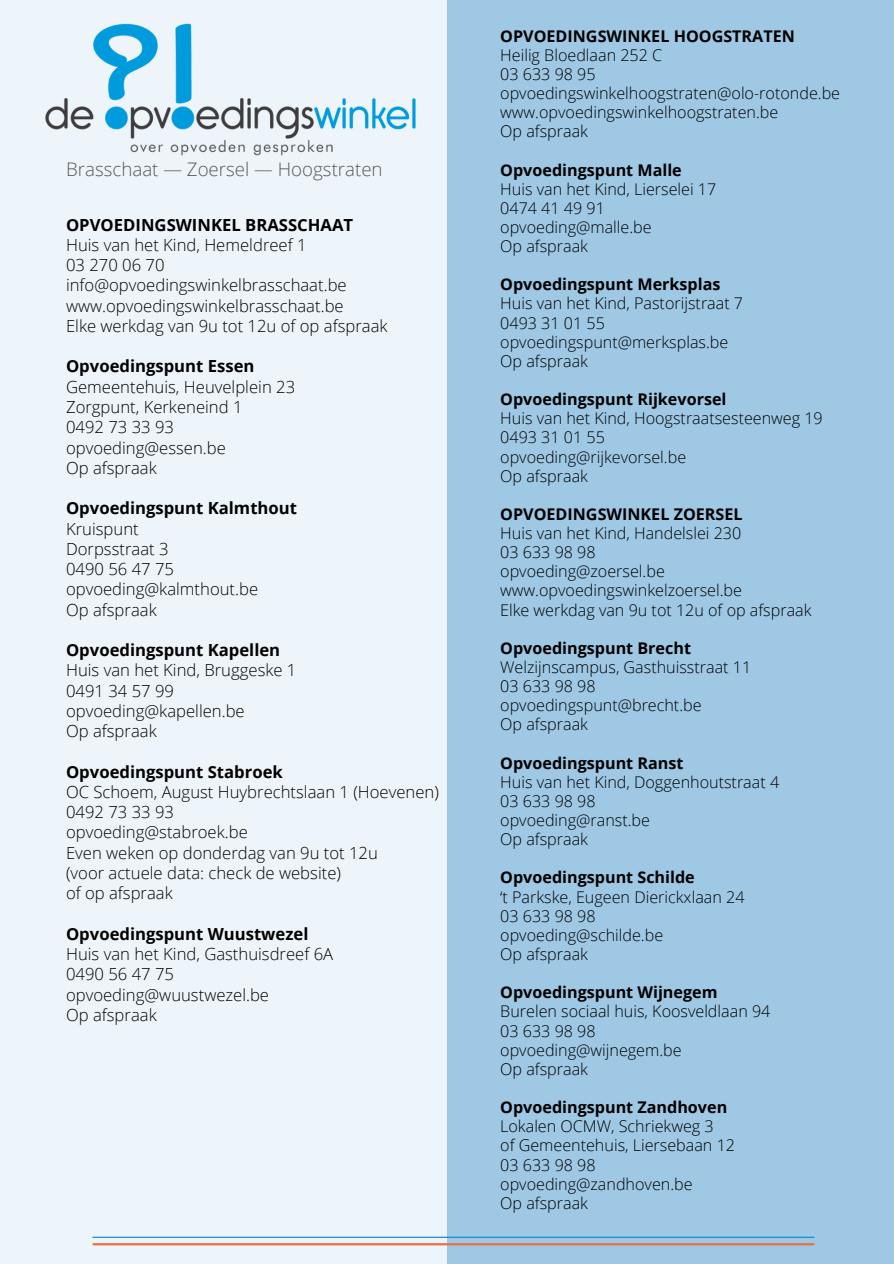
<style>
.page{position:relative;width:894px;height:1264px;background:#fff}
.page>*{position:absolute;margin:0;border:0;box-sizing:border-box;transform-origin:0 0}
.t1{font:300 18.75px "Open Sans";color:#58585a}
.t2{font:300 16.65px "Open Sans";color:#000}
.t3{font:700 16.65px "Open Sans";color:#000}
.t4{font:300 16.2px "Open Sans";color:#000}
.t5{font:700 16.2px "Open Sans";color:#000}
</style>
<div class="page">
<div style="left:0;top:0;width:893px;height:1263px;background:#9fc8e4"></div>
<div style="left:0;top:0;width:446px;height:1263px;background:#eef5fa"></div>
<img style="left:45px;top:23px;width:371px;height:133px">
<hr style="left:93px;top:1243px;width:720px;height:2px;background:#e87048">
<hr style="left:93px;top:1236px;width:721px;height:1px;background:#0087cc">
<h1 class="t1" style="left:66px;top:156px;width:318px">Brasschaat — Zoersel — Hoogstraten</h1>
<p class="t3" style="left:66px;top:213px;width:288px">OPVOEDINGSWINKEL BRASSCHAAT</p>
<p class="t2" style="left:66px;top:233px;width:242px">Huis van het Kind, Hemeldreef 1</p>
<p class="t2" style="left:66px;top:253px;width:100px">03 270 06 70</p>
<p class="t2" style="left:66px;top:274px;width:282px">info@opvoedingswinkelbrasschaat.be</p>
<p class="t2" style="left:66px;top:294px;width:279px">www.opvoedingswinkelbrasschaat.be</p>
<p class="t2" style="left:66px;top:314px;width:323px">Elke werkdag van 9u tot 12u of op afspraak</p>
<p class="t3" style="left:66px;top:355px;width:190px">Opvoedingspunt Essen</p>
<p class="t2" style="left:66px;top:375px;width:230px">Gemeentehuis, Heuvelplein 23</p>
<p class="t2" style="left:66px;top:395px;width:178px">Zorgpunt, Kerkeneind 1</p>
<p class="t2" style="left:66px;top:415px;width:109px">0492 73 33 93</p>
<p class="t2" style="left:66px;top:436px;width:161px">opvoeding@essen.be</p>
<p class="t2" style="left:66px;top:456px;width:92px">Op afspraak</p>
<p class="t3" style="left:66px;top:496px;width:232px">Opvoedingspunt Kalmthout</p>
<p class="t2" style="left:66px;top:517px;width:74px">Kruispunt</p>
<p class="t2" style="left:66px;top:537px;width:104px">Dorpsstraat 3</p>
<p class="t2" style="left:66px;top:557px;width:109px">0490 56 47 75</p>
<p class="t2" style="left:66px;top:577px;width:194px">opvoeding@kalmthout.be</p>
<p class="t2" style="left:66px;top:598px;width:92px">Op afspraak</p>
<p class="t3" style="left:66px;top:638px;width:216px">Opvoedingspunt Kapellen</p>
<p class="t2" style="left:66px;top:658px;width:232px">Huis van het Kind, Bruggeske 1</p>
<p class="t2" style="left:66px;top:679px;width:109px">0491 34 57 99</p>
<p class="t2" style="left:66px;top:699px;width:180px">opvoeding@kapellen.be</p>
<p class="t2" style="left:66px;top:719px;width:92px">Op afspraak</p>
<p class="t3" style="left:66px;top:760px;width:218px">Opvoedingspunt Stabroek</p>
<p class="t2" style="left:66px;top:780px;width:374px">OC Schoem, August Huybrechtslaan 1 (Hoevenen)</p>
<p class="t2" style="left:66px;top:800px;width:109px">0492 73 33 93</p>
<p class="t2" style="left:66px;top:820px;width:183px">opvoeding@stabroek.be</p>
<p class="t2" style="left:66px;top:841px;width:313px">Even weken op donderdag van 9u tot 12u</p>
<p class="t2" style="left:66px;top:861px;width:276px">(voor actuele data: check de website)</p>
<p class="t2" style="left:66px;top:881px;width:108px">of op afspraak</p>
<p class="t3" style="left:66px;top:922px;width:244px">Opvoedingspunt Wuustwezel</p>
<p class="t2" style="left:66px;top:942px;width:268px">Huis van het Kind, Gasthuisdreef 6A</p>
<p class="t2" style="left:66px;top:962px;width:109px">0490 56 47 75</p>
<p class="t2" style="left:66px;top:982px;width:204px">opvoeding@wuustwezel.be</p>
<p class="t2" style="left:66px;top:1003px;width:92px">Op afspraak</p>
<p class="t5" style="left:500px;top:24px;width:296px">OPVOEDINGSWINKEL HOOGSTRATEN</p>
<p class="t4" style="left:500px;top:43px;width:163px">Heilig Bloedlaan 252 C</p>
<p class="t4" style="left:500px;top:63px;width:97px">03 633 98 95</p>
<p class="t4" style="left:500px;top:82px;width:341px">opvoedingswinkelhoogstraten@olo-rotonde.be</p>
<p class="t4" style="left:500px;top:101px;width:279px">www.opvoedingswinkelhoogstraten.be</p>
<p class="t4" style="left:500px;top:120px;width:89px">Op afspraak</p>
<p class="t5" style="left:500px;top:158px;width:183px">Opvoedingspunt Malle</p>
<p class="t4" style="left:500px;top:177px;width:217px">Huis van het Kind, Lierselei 17</p>
<p class="t4" style="left:500px;top:196px;width:106px">0474 41 49 91</p>
<p class="t4" style="left:500px;top:216px;width:153px">opvoeding@malle.be</p>
<p class="t4" style="left:500px;top:235px;width:89px">Op afspraak</p>
<p class="t5" style="left:500px;top:273px;width:222px">Opvoedingspunt Merksplas</p>
<p class="t4" style="left:500px;top:292px;width:244px">Huis van het Kind, Pastorijstraat 7</p>
<p class="t4" style="left:500px;top:311px;width:106px">0493 31 01 55</p>
<p class="t4" style="left:500px;top:330px;width:229px">opvoedingspunt@merksplas.be</p>
<p class="t4" style="left:500px;top:349px;width:89px">Op afspraak</p>
<p class="t5" style="left:500px;top:388px;width:228px">Opvoedingspunt Rijkevorsel</p>
<p class="t4" style="left:500px;top:407px;width:324px">Huis van het Kind, Hoogstraatsesteenweg 19</p>
<p class="t4" style="left:500px;top:426px;width:106px">0493 31 01 55</p>
<p class="t4" style="left:500px;top:445px;width:187px">opvoeding@rijkevorsel.be</p>
<p class="t4" style="left:500px;top:464px;width:89px">Op afspraak</p>
<p class="t5" style="left:500px;top:502px;width:244px">OPVOEDINGSWINKEL ZOERSEL</p>
<p class="t4" style="left:500px;top:522px;width:242px">Huis van het Kind, Handelslei 230</p>
<p class="t4" style="left:500px;top:541px;width:97px">03 633 98 98</p>
<p class="t4" style="left:500px;top:560px;width:166px">opvoeding@zoersel.be</p>
<p class="t4" style="left:500px;top:579px;width:243px">www.opvoedingswinkelzoersel.be</p>
<p class="t4" style="left:500px;top:598px;width:313px">Elke werkdag van 9u tot 12u of op afspraak</p>
<p class="t5" style="left:500px;top:636px;width:192px">Opvoedingspunt Brecht</p>
<p class="t4" style="left:500px;top:655px;width:252px">Welzijnscampus, Gasthuisstraat 11</p>
<p class="t4" style="left:500px;top:675px;width:97px">03 633 98 98</p>
<p class="t4" style="left:500px;top:694px;width:203px">opvoedingspunt@brecht.be</p>
<p class="t4" style="left:500px;top:713px;width:89px">Op afspraak</p>
<p class="t5" style="left:500px;top:751px;width:185px">Opvoedingspunt Ranst</p>
<p class="t4" style="left:500px;top:770px;width:280px">Huis van het Kind, Doggenhoutstraat 4</p>
<p class="t4" style="left:500px;top:789px;width:97px">03 633 98 98</p>
<p class="t4" style="left:500px;top:808px;width:151px">opvoeding@ranst.be</p>
<p class="t4" style="left:500px;top:828px;width:89px">Op afspraak</p>
<p class="t5" style="left:500px;top:866px;width:196px">Opvoedingspunt Schilde</p>
<p class="t4" style="left:500px;top:885px;width:246px">‘t Parkske, Eugeen Dierickxlaan 24</p>
<p class="t4" style="left:500px;top:904px;width:97px">03 633 98 98</p>
<p class="t4" style="left:500px;top:923px;width:164px">opvoeding@schilde.be</p>
<p class="t4" style="left:500px;top:942px;width:89px">Op afspraak</p>
<p class="t5" style="left:500px;top:981px;width:219px">Opvoedingspunt Wijnegem</p>
<p class="t4" style="left:500px;top:1000px;width:271px">Burelen sociaal huis, Koosveldlaan 94</p>
<p class="t4" style="left:500px;top:1019px;width:97px">03 633 98 98</p>
<p class="t4" style="left:500px;top:1038px;width:183px">opvoeding@wijnegem.be</p>
<p class="t4" style="left:500px;top:1057px;width:89px">Op afspraak</p>
<p class="t5" style="left:500px;top:1095px;width:228px">Opvoedingspunt Zandhoven</p>
<p class="t4" style="left:500px;top:1114px;width:215px">Lokalen OCMW, Schriekweg 3</p>
<p class="t4" style="left:500px;top:1134px;width:236px">of Gemeentehuis, Liersebaan 12</p>
<p class="t4" style="left:500px;top:1153px;width:97px">03 633 98 98</p>
<p class="t4" style="left:500px;top:1172px;width:194px">opvoeding@zandhoven.be</p>
<p class="t4" style="left:500px;top:1191px;width:89px">Op afspraak</p>
</div>
